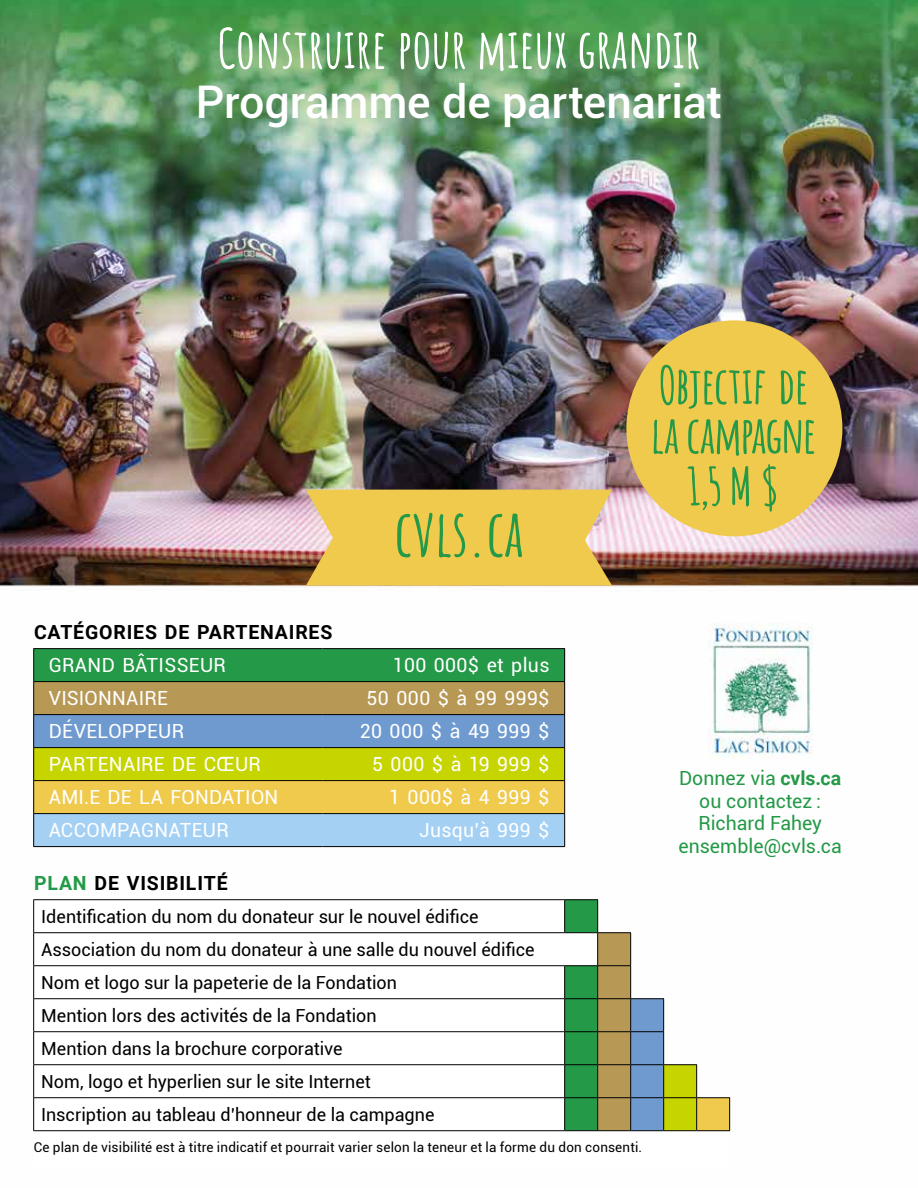
<style>
.page{position:relative;width:918px;height:1188px;background:#fff}
.page>*{position:absolute;margin:0;border:0;box-sizing:border-box;transform-origin:0 0}
.t1{font:700 64.2px "Amatic SC";color:#249947}
.t2{font:700 54px "Amatic SC";color:#fff}
.t3{font:700 50.7px/50.7px "Amatic SC";letter-spacing:-.02em;color:#249947;text-align:center}
.t4{font:500 45px "Roboto";letter-spacing:-.005em;color:#fff}
.t5{font:19.5px "Roboto";letter-spacing:.015em;color:#fff}
.t6{font:19.5px/22.5px "Roboto";color:#249947;text-align:center}
.t7{font:700 19.5px "Roboto";letter-spacing:.04em;color:#000}
.t8{font:18px/33px "Roboto";color:#000}
.t9{font:13.5px "Roboto";letter-spacing:.01em;color:#000}
.s1{color:#249947}
.s2{font-weight:700}
</style>
<div class="page">
<img style="left:0;top:0;width:918px;height:1132px">
<svg style="left:306px;top:490px;width:306px;height:96px;background:#ecc756"></svg>
<svg style="left:34px;top:900px;width:696px;height:232px"></svg>
<svg style="left:565px;top:900px;width:132px;height:230px"></svg>
<div style="left:697px;top:1098px;width:33px;height:33px;background:#f0ca4d"></div>
<hr style="left:697px;top:1097px;width:33px;height:1px;background:#000">
<hr style="left:729px;top:1098px;width:1px;height:32px;background:#000">
<hr style="left:697px;top:1130px;width:33px;height:1px;background:#000">
<hr style="left:33px;top:899px;width:532px;height:1px;background:#000">
<hr style="left:33px;top:900px;width:1px;height:32px;background:#000">
<hr style="left:565px;top:899px;width:33px;height:1px;background:#000">
<hr style="left:564px;top:900px;width:1px;height:32px;background:#000">
<hr style="left:597px;top:900px;width:1px;height:32px;background:#000">
<hr style="left:33px;top:932px;width:532px;height:1px;background:#000">
<hr style="left:33px;top:933px;width:1px;height:32px;background:#000">
<hr style="left:565px;top:932px;width:33px;height:1px;background:#000">
<hr style="left:597px;top:933px;width:1px;height:32px;background:#000">
<hr style="left:33px;top:965px;width:532px;height:1px;background:#000">
<hr style="left:33px;top:966px;width:1px;height:32px;background:#000">
<hr style="left:565px;top:965px;width:33px;height:1px;background:#000">
<hr style="left:564px;top:966px;width:1px;height:32px;background:#000">
<hr style="left:598px;top:965px;width:33px;height:1px;background:#000">
<hr style="left:597px;top:966px;width:1px;height:32px;background:#000">
<hr style="left:33px;top:998px;width:532px;height:1px;background:#000">
<hr style="left:33px;top:999px;width:1px;height:32px;background:#000">
<hr style="left:565px;top:998px;width:33px;height:1px;background:#000">
<hr style="left:564px;top:999px;width:1px;height:32px;background:#000">
<hr style="left:598px;top:998px;width:33px;height:1px;background:#000">
<hr style="left:597px;top:999px;width:1px;height:32px;background:#000">
<hr style="left:631px;top:998px;width:33px;height:1px;background:#000">
<hr style="left:630px;top:999px;width:1px;height:32px;background:#000">
<hr style="left:663px;top:999px;width:1px;height:32px;background:#000">
<hr style="left:33px;top:1031px;width:532px;height:1px;background:#000">
<hr style="left:33px;top:1032px;width:1px;height:32px;background:#000">
<hr style="left:565px;top:1031px;width:33px;height:1px;background:#000">
<hr style="left:564px;top:1032px;width:1px;height:32px;background:#000">
<hr style="left:598px;top:1031px;width:33px;height:1px;background:#000">
<hr style="left:597px;top:1032px;width:1px;height:32px;background:#000">
<hr style="left:631px;top:1031px;width:33px;height:1px;background:#000">
<hr style="left:630px;top:1032px;width:1px;height:32px;background:#000">
<hr style="left:663px;top:1032px;width:1px;height:32px;background:#000">
<hr style="left:33px;top:1064px;width:532px;height:1px;background:#000">
<hr style="left:33px;top:1065px;width:1px;height:32px;background:#000">
<hr style="left:565px;top:1064px;width:33px;height:1px;background:#000">
<hr style="left:564px;top:1065px;width:1px;height:32px;background:#000">
<hr style="left:598px;top:1064px;width:33px;height:1px;background:#000">
<hr style="left:597px;top:1065px;width:1px;height:32px;background:#000">
<hr style="left:631px;top:1064px;width:33px;height:1px;background:#000">
<hr style="left:630px;top:1065px;width:1px;height:32px;background:#000">
<hr style="left:664px;top:1064px;width:33px;height:1px;background:#000">
<hr style="left:663px;top:1065px;width:1px;height:32px;background:#000">
<hr style="left:696px;top:1065px;width:1px;height:32px;background:#000">
<hr style="left:33px;top:1097px;width:532px;height:1px;background:#000">
<hr style="left:33px;top:1098px;width:1px;height:32px;background:#000">
<hr style="left:565px;top:1097px;width:33px;height:1px;background:#000">
<hr style="left:564px;top:1098px;width:1px;height:32px;background:#000">
<hr style="left:598px;top:1097px;width:33px;height:1px;background:#000">
<hr style="left:597px;top:1098px;width:1px;height:32px;background:#000">
<hr style="left:631px;top:1097px;width:33px;height:1px;background:#000">
<hr style="left:630px;top:1098px;width:1px;height:32px;background:#000">
<hr style="left:664px;top:1097px;width:33px;height:1px;background:#000">
<hr style="left:663px;top:1098px;width:1px;height:32px;background:#000">
<hr style="left:696px;top:1098px;width:1px;height:32px;background:#000">
<hr style="left:33px;top:1130px;width:532px;height:1px;background:#000">
<hr style="left:565px;top:1130px;width:33px;height:1px;background:#000">
<hr style="left:598px;top:1130px;width:33px;height:1px;background:#000">
<hr style="left:631px;top:1130px;width:33px;height:1px;background:#000">
<hr style="left:664px;top:1130px;width:33px;height:1px;background:#000">
<hr style="left:598px;top:932px;width:33px;height:1px;background:#000">
<hr style="left:630px;top:933px;width:1px;height:32px;background:#000">
<hr style="left:630px;top:966px;width:1px;height:32px;background:#000">
<div style="left:34px;top:649px;width:288px;height:33px;background:#249947"></div>
<div style="left:322px;top:649px;width:243px;height:33px;background:#249947"></div>
<div style="left:34px;top:682px;width:288px;height:33px;background:#b79955"></div>
<div style="left:322px;top:682px;width:243px;height:33px;background:#b79955"></div>
<svg style="left:34px;top:715px;width:530px;height:131px;background:#b1c183"></svg>
<hr style="left:33px;top:648px;width:289px;height:1px;background:#000">
<hr style="left:33px;top:649px;width:1px;height:32px;background:#000">
<hr style="left:322px;top:648px;width:243px;height:1px;background:#000">
<hr style="left:564px;top:649px;width:1px;height:32px;background:#000">
<hr style="left:33px;top:681px;width:289px;height:1px;background:#000">
<hr style="left:33px;top:682px;width:1px;height:32px;background:#000">
<hr style="left:322px;top:681px;width:243px;height:1px;background:#000">
<hr style="left:564px;top:682px;width:1px;height:32px;background:#000">
<hr style="left:33px;top:714px;width:289px;height:1px;background:#000">
<hr style="left:33px;top:715px;width:1px;height:32px;background:#000">
<hr style="left:322px;top:714px;width:243px;height:1px;background:#000">
<hr style="left:564px;top:715px;width:1px;height:32px;background:#000">
<hr style="left:33px;top:747px;width:289px;height:1px;background:#000">
<hr style="left:33px;top:748px;width:1px;height:32px;background:#000">
<hr style="left:322px;top:747px;width:243px;height:1px;background:#000">
<hr style="left:564px;top:748px;width:1px;height:32px;background:#000">
<hr style="left:33px;top:780px;width:289px;height:1px;background:#000">
<hr style="left:33px;top:781px;width:1px;height:32px;background:#000">
<hr style="left:322px;top:780px;width:243px;height:1px;background:#000">
<hr style="left:564px;top:781px;width:1px;height:32px;background:#000">
<hr style="left:33px;top:813px;width:289px;height:1px;background:#000">
<hr style="left:33px;top:814px;width:1px;height:32px;background:#000">
<hr style="left:322px;top:813px;width:243px;height:1px;background:#000">
<hr style="left:564px;top:814px;width:1px;height:32px;background:#000">
<hr style="left:33px;top:846px;width:289px;height:1px;background:#000">
<hr style="left:322px;top:846px;width:243px;height:1px;background:#000">
<div style="left:626px;top:320px;width:216px;height:216px;background:#f0ca4d;border-radius:50%"></div>
<img style="left:709px;top:623px;width:106px;height:135px">
<h2 class="t2" style="left:217px;top:7px;width:485px">Construire pour mieux grandir</h2>
<h3 class="t4" style="left:196px;top:70px;width:528px">Programme de partenariat</h3>
<h1 class="t1" style="left:394px;top:483px;width:131px">cvls.ca</h1>
<h3 class="t3" style="left:651px;top:356px;width:168px">Objectif de la campagne<br>1,5 M $</h3>
<p class="t7" style="left:34px;top:618px;width:300px">CATÉGORIES DE PARTENAIRES</p>
<p class="t5" style="left:49px;top:651px;width:179px">GRAND BÂTISSEUR</p>
<p class="t5" style="left:393px;top:651px;width:158px">100 000$ et plus</p>
<p class="t5" style="left:49px;top:684px;width:121px">VISIONNAIRE</p>
<p class="t5" style="left:367px;top:684px;width:185px">50 000 $ à 99 999$</p>
<p class="t5" style="left:49px;top:717px;width:137px">DÉVELOPPEUR</p>
<p class="t5" style="left:360px;top:717px;width:191px">20 000 $ à 49 999 $</p>
<p class="t5" style="left:49px;top:750px;width:214px">PARTENAIRE DE CŒUR</p>
<p class="t5" style="left:372px;top:750px;width:179px">5 000 $ à 19 999 $</p>
<p class="t5" style="left:49px;top:783px;width:231px">AMI.E DE LA FONDATION</p>
<p class="t5" style="left:389px;top:783px;width:162px">1 000$ à 4 999 $</p>
<p class="t5" style="left:49px;top:816px;width:182px">ACCOMPAGNATEUR</p>
<p class="t5" style="left:419px;top:816px;width:132px">Jusqu’à 999 $</p>
<p class="t7" style="left:34px;top:869px;width:195px"><span class="s1">PLAN</span> DE VISIBILITÉ</p>
<p class="t8" style="left:41px;top:899px;width:495px">Identification du nom du donateur sur le nouvel édifice Association du nom du donateur à une salle du nouvel édifice Nom et logo sur la papeterie de la Fondation<br>Mention lors des activités de la Fondation<br>Mention dans la brochure corporative<br>Nom, logo et hyperlien sur le site Internet<br>Inscription au tableau d’honneur de la campagne</p>
<p class="t9" style="left:34px;top:1138px;width:610px">Ce plan de visibilité est à titre indicatif et pourrait varier selon la teneur et la forme du don consenti.</p>
<p class="t6" style="left:679px;top:767px;width:165px">Donnez via <span class="s2">cvls.ca </span>ou contactez :<br>Richard Fahey ensemble@cvls.ca</p>
</div>
